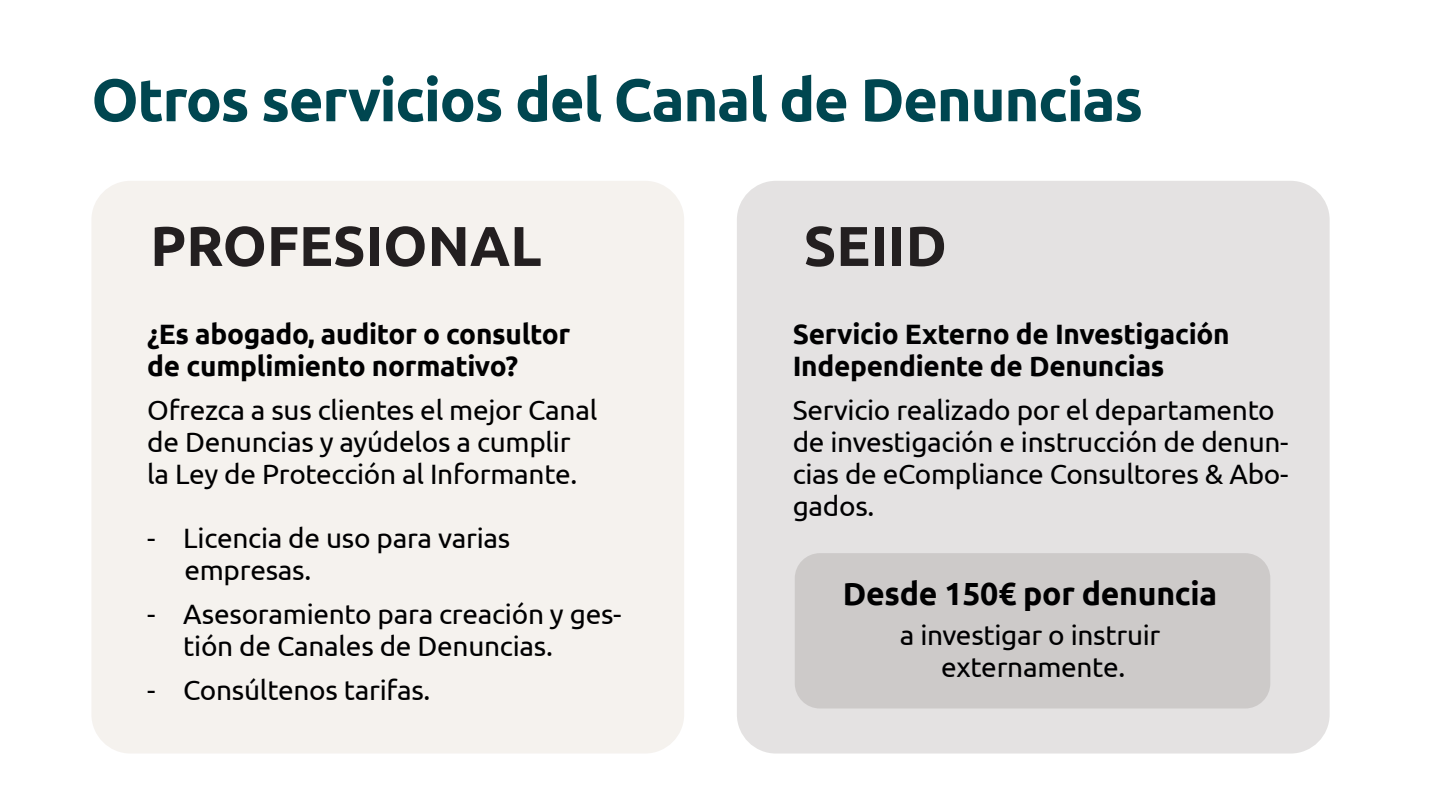
<style>
.page{position:relative;width:1440px;height:811px;background:#fff}
.page>*{position:absolute;margin:0;border:0;box-sizing:border-box;transform-origin:0 0}
.t1{font:700 60px "Ubuntu";letter-spacing:-.025em;color:#004650}
.t2{font:700 56px "Ubuntu";color:#231f20}
.t3{font:700 32px "Ubuntu";letter-spacing:-.01em;color:#000001}
.t4{font:28px/32px "Ubuntu";letter-spacing:-.01em;color:#000001}
.t5{font:700 28px/32px "Ubuntu";letter-spacing:-.01em;color:#000001}
</style>
<div class="page">
<div style="left:91px;top:181px;width:593px;height:572px;background:#f5f2ee;border-radius:39px"></div>
<div style="left:737px;top:181px;width:593px;height:572px;background:#e4e2e2;border-radius:39px"></div>
<div style="left:795px;top:553px;width:475px;height:155px;background:#cdcac9;border-radius:25px"></div>
<h1 class="t1" style="left:91px;top:63px;width:1053px">Otros servicios del Canal de Denuncias</h1>
<h2 class="t2" style="left:150px;top:212px;width:393px">PROFESIONAL</h2>
<p class="t5" style="left:147px;top:318px;width:425px">¿Es abogado, auditor o consultor de cumplimiento normativo?</p>
<p class="t4" style="left:147px;top:393px;width:452px">Ofrezca a sus clientes el mejor Canal de Denuncias y ayúdelos a cumplir la Ley de Protección al Informante.</p>
<p class="t4" style="left:184px;top:521px;width:327px;text-indent:-37px">- Licencia de uso para varias empresas.</p>
<p class="t4" style="left:183px;top:597px;width:440px;text-indent:-36px">- Asesoramiento para creación y ges&shy;tión de Canales de Denuncias.</p>
<p class="t4" style="left:147px;top:673px;width:285px">- Consúltenos tarifas.</p>
<h2 class="t2" style="left:804px;top:212px;width:145px">SEIID</h2>
<p class="t5" style="left:793px;top:318px;width:439px">Servicio Externo de Investigación<br>Independiente de Denuncias</p>
<p class="t4" style="left:793px;top:393px;width:497px">Servicio realizado por el departamento de investigación e instrucción de denun&shy;cias de eCompliance Consultores &amp; Abo&shy;gados.</p>
<p class="t3" style="left:843px;top:574px;width:376px">Desde 150€ por denuncia</p>
<p class="t4" style="left:900px;top:618px;width:262px;text-align:center">a investigar o instruir externamente.</p>
</div>
